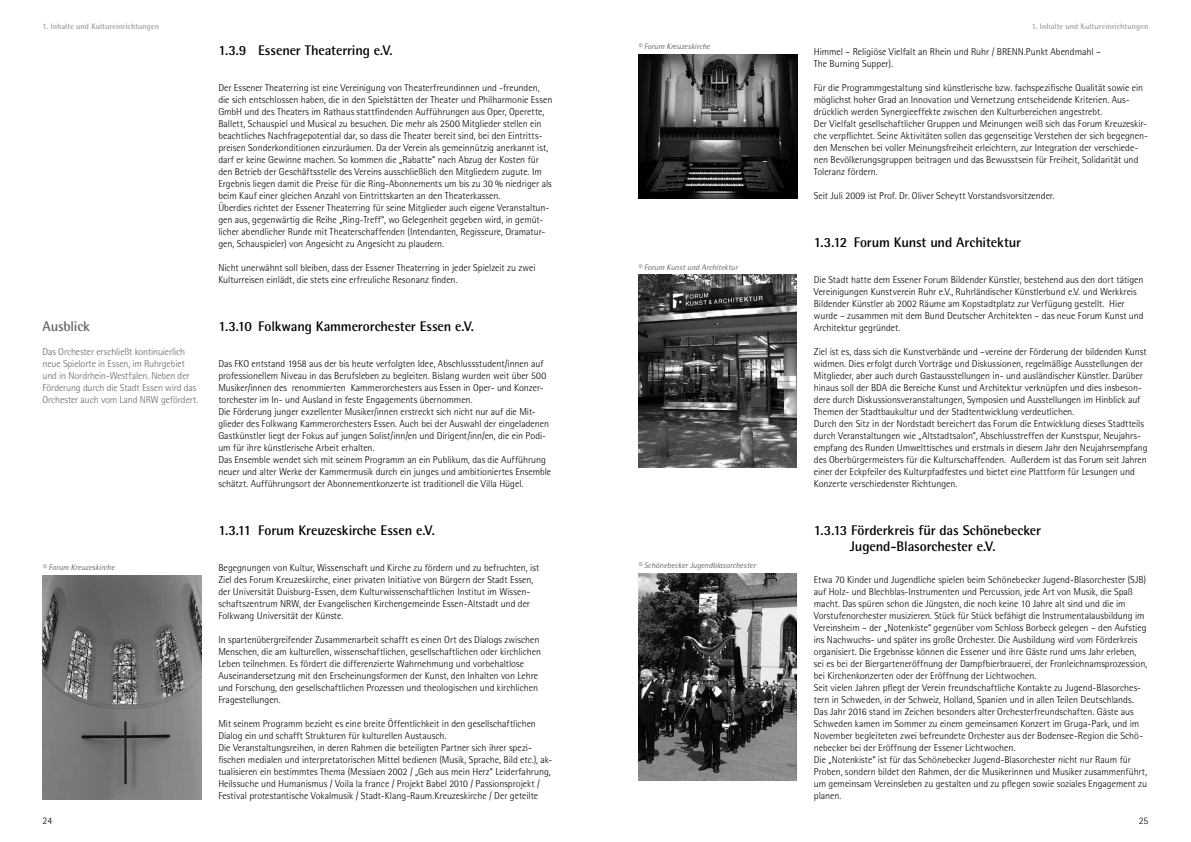
<style>
.page{position:relative;width:1191px;height:842px;background:#fff}
.page>*{position:absolute;margin:0;border:0;box-sizing:border-box;transform-origin:0 0}
.t1{font:700 14px/16px "Agfa Rotis Semisans";letter-spacing:-.01em;color:#000}
.t2{font:700 14px "Agfa Rotis Semisans";letter-spacing:-.015em;color:#646567}
.t3{font:300 10px/12px "Agfa Rotis Semisans";color:#000}
.t4{font:300 10px/12px "Agfa Rotis Semisans";letter-spacing:-.01em;color:#646567}
.t5{font:italic 8px "Agfa Rotis Semisans";color:#646567}
.t6{font:700 8px "Agfa Rotis Semisans";letter-spacing:.005em;color:#9c9e9f}
</style>
<div class="page">
<img style="left:638px;top:275px;width:159px;height:193px">
<img style="left:43px;top:575px;width:158px;height:224px">
<img style="left:639px;top:55px;width:158px;height:144px">
<img style="left:638px;top:573px;width:159px;height:207px">
<p class="t6" style="left:43px;top:21px;width:118px">1. Inhalte und Kultureinrichtungen</p>
<p class="t6" style="left:1031px;top:21px;width:118px">1. Inhalte und Kultureinrichtungen</p>
<h1 class="t1" style="left:218px;top:42px;width:176px">1.3.9 Essener Theaterring e.V.</h1>
<p class="t3" style="left:218px;top:81px;width:335px">Der Essener Theaterring ist eine Vereinigung von Theaterfreundinnen und -freunden, die sich entschlossen haben, die in den Spielstätten der Theater und Philharmonie Essen GmbH und des Theaters im Rathaus stattfindenden Aufführungen aus Oper, Operette, Ballett, Schauspiel und Musical zu besuchen. Die mehr als 2500 Mitglieder stellen ein beachtliches Nachfragepotential dar, so dass die Theater bereit sind, bei den Eintritts&shy;preisen Sonderkonditionen einzuräumen. Da der Verein als gemeinnützig anerkannt ist, darf er keine Gewinne machen. So kommen die „Rabatte“ nach Abzug der Kosten für den Betrieb der Geschäftsstelle des Vereins ausschließlich den Mitgliedern zugute. Im Ergebnis liegen damit die Preise für die Ring-Abonnements um bis zu 30 % niedriger als beim Kauf einer gleichen Anzahl von Eintrittskarten an den Theaterkassen.<br>Überdies richtet der Essener Theaterring für seine Mitglieder auch eigene Veranstaltun&shy;gen aus, gegenwärtig die Reihe „Ring-Treff“, wo Gelegenheit gegeben wird, in gemüt&shy;licher abendlicher Runde mit Theaterschaffenden (Intendanten, Regisseure, Dramatur&shy;gen, Schauspieler) von Angesicht zu Angesicht zu plaudern.</p>
<p class="t3" style="left:218px;top:261px;width:319px">Nicht unerwähnt soll bleiben, dass der Essener Theaterring in jeder Spielzeit zu zwei<br>Kulturreisen einlädt, die stets eine erfreuliche Resonanz finden.</p>
<h1 class="t1" style="left:218px;top:318px;width:257px">1.3.10 Folkwang Kammerorchester Essen e.V.</h1>
<p class="t3" style="left:218px;top:357px;width:334px">Das FKO entstand 1958 aus der bis heute verfolgten Idee, Abschlussstudent/innen auf professionellem Niveau in das Berufsleben zu begleiten. Bislang wurden weit über 500<br>Musiker/innen des renommierten Kammerorchesters aus Essen in Oper- und Konzer&shy;torchester im In- und Ausland in feste Engagements übernommen.<br>Die Förderung junger exzellenter Musiker/innen erstreckt sich nicht nur auf die Mit&shy;glieder des Folkwang Kammerorchesters Essen. Auch bei der Auswahl der eingeladenen Gastkünstler liegt der Fokus auf jungen Solist/inn/en und Dirigent/inn/en, die ein Podi&shy;um für ihre künstlerische Arbeit erhalten.<br>Das Ensemble wendet sich mit seinem Programm an ein Publikum, das die Aufführung neuer und alter Werke der Kammermusik durch ein junges und ambitioniertes Ensemble schätzt. Aufführungsort der Abonnementkonzerte ist traditionell die Villa Hügel.</p>
<h1 class="t1" style="left:218px;top:522px;width:218px">1.3.11 Forum Kreuzeskirche Essen e.V.</h1>
<p class="t3" style="left:218px;top:561px;width:322px">Begegnungen von Kultur, Wissenschaft und Kirche zu fördern und zu befruchten, ist Ziel des Forum Kreuzeskirche, einer privaten Initiative von Bürgern der Stadt Essen, der Universität Duisburg-Essen, dem Kulturwissenschaftlichen Institut im Wissen&shy;schaftszentrum NRW, der Evangelischen Kirchengemeinde Essen-Altstadt und der Folkwang Universität der Künste.</p>
<p class="t3" style="left:218px;top:633px;width:324px">In spartenübergreifender Zusammenarbeit schafft es einen Ort des Dialogs zwischen Menschen, die am kulturellen, wissenschaftlichen, gesellschaftlichen oder kirchlichen Leben teilnehmen. Es fördert die differenzierte Wahrnehmung und vorbehaltlose Auseinandersetzung mit den Erscheinungsformen der Kunst, den Inhalten von Lehre und Forschung, den gesellschaftlichen Prozessen und theologischen und kirchlichen Fragestellungen.</p>
<p class="t3" style="left:218px;top:717px;width:336px">Mit seinem Programm bezieht es eine breite Öffentlichkeit in den gesellschaftlichen Dialog ein und schafft Strukturen für kulturellen Austausch.<br>Die Veranstaltungsreihen, in deren Rahmen die beteiligten Partner sich ihrer spezi&shy;fischen medialen und interpretatorischen Mittel bedienen (Musik, Sprache, Bild etc.), ak&shy;tualisieren ein bestimmtes Thema (Messiaen 2002 / „Geh aus mein Herz“ Leiderfahrung, Heilssuche und Humanismus / Voila la france / Projekt Babel 2010 / Passionsprojekt / Festival protestantische Vokalmusik / Stadt-Klang-Raum.Kreuzeskirche / Der geteilte</p>
<p class="t5" style="left:638px;top:41px;width:74px">© Forum Kreuzeskirche</p>
<p class="t3" style="left:814px;top:45px;width:288px">Himmel – Religiöse Vielfalt an Rhein und Ruhr / BRENN.Punkt Abendmahl –<br>The Burning Supper).</p>
<p class="t3" style="left:814px;top:81px;width:336px">Für die Programmgestaltung sind künstlerische bzw. fachspezifische Qualität sowie ein möglichst hoher Grad an Innovation und Vernetzung entscheidende Kriterien. Aus&shy;drücklich werden Synergieeffekte zwischen den Kulturbereichen angestrebt.<br>Der Vielfalt gesellschaftlicher Gruppen und Meinungen weiß sich das Forum Kreuzeskir&shy;che verpflichtet. Seine Aktivitäten sollen das gegenseitige Verstehen der sich begegnen&shy;den Menschen bei voller Meinungsfreiheit erleichtern, zur Integration der verschiede&shy;nen Bevölkerungsgruppen beitragen und das Bewusstsein für Freiheit, Solidarität und Toleranz fördern.</p>
<p class="t3" style="left:814px;top:189px;width:242px">Seit Juli 2009 ist Prof. Dr. Oliver Scheytt Vorstandsvorsitzender.</p>
<h1 class="t1" style="left:814px;top:234px;width:209px">1.3.12 Forum Kunst und Architektur</h1>
<p class="t3" style="left:814px;top:273px;width:331px">Die Stadt hatte dem Essener Forum Bildender Künstler, bestehend aus den dort tätigen Vereinigungen Kunstverein Ruhr e.V., Ruhrländischer Künstlerbund e.V. und Werkkreis Bildender Künstler ab 2002 Räume am Kopstadtplatz zur Verfügung gestellt. Hier wurde – zusammen mit dem Bund Deutscher Architekten – das neue Forum Kunst und Architektur gegründet.</p>
<p class="t3" style="left:814px;top:345px;width:335px">Ziel ist es, dass sich die Kunstverbände und –vereine der Förderung der bildenden Kunst widmen. Dies erfolgt durch Vorträge und Diskussionen, regelmäßige Ausstellungen der Mitglieder, aber auch durch Gastausstellungen in- und ausländischer Künstler. Darüber hinaus soll der BDA die Bereiche Kunst und Architektur verknüpfen und dies insbeson&shy;dere durch Diskussionsveranstaltungen, Symposien und Ausstellungen im Hinblick auf Themen der Stadtbaukultur und der Stadtentwicklung verdeutlichen.<br>Durch den Sitz in der Nordstadt bereichert das Forum die Entwicklung dieses Stadtteils durch Veranstaltungen wie „Altstadtsalon“, Abschlusstreffen der Kunstspur, Neujahrs&shy;empfang des Runden Umwelttisches und erstmals in diesem Jahr den Neujahrsempfang des Oberbürgermeisters für die Kulturschaffenden. Außerdem ist das Forum seit Jahren einer der Eckpfeiler des Kulturpfadfestes und bietet eine Plattform für Lesungen und Konzerte verschiedenster Richtungen.</p>
<h1 class="t1" style="left:850px;top:522px;width:193px;text-indent:-36px">1.3.13 Förderkreis für das Schönebecker<br>Jugend-Blasorchester e.V.</h1>
<p class="t3" style="left:814px;top:573px;width:335px">Etwa 70 Kinder und Jugendliche spielen beim Schönebecker Jugend-Blasorchester (SJB) auf Holz- und Blechblas-Instrumenten und Percussion, jede Art von Musik, die Spaß macht. Das spüren schon die Jüngsten, die noch keine 10 Jahre alt sind und die im Vorstufenorchester musizieren. Stück für Stück befähigt die Instrumentalausbildung im Vereinsheim – der „Notenkiste“ gegenüber vom Schloss Borbeck gelegen – den Aufstieg ins Nachwuchs- und später ins große Orchester. Die Ausbildung wird vom Förderkreis organisiert. Die Ergebnisse können die Essener und ihre Gäste rund ums Jahr erleben, sei es bei der Biergarteneröffnung der Dampfbierbrauerei, der Fronleichnamsprozession, bei Kirchenkonzerten oder der Eröffnung der Lichtwochen.<br>Seit vielen Jahren pflegt der Verein freundschaftliche Kontakte zu Jugend-Blasorches&shy;tern in Schweden, in der Schweiz, Holland, Spanien und in allen Teilen Deutschlands.<br>Das Jahr 2016 stand im Zeichen besonders alter Orchesterfreundschaften. Gäste aus Schweden kamen im Sommer zu einem gemeinsamen Konzert im Gruga-Park, und im November begleiteten zwei befreundete Orchester aus der Bodensee-Region die Schö&shy;nebecker bei der Eröffnung der Essener Lichtwochen.<br>Die „Notenkiste“ ist für das Schönebecker Jugend-Blasorchester nicht nur Raum für Proben, sondern bildet den Rahmen, der die Musikerinnen und Musiker zusammenführt, um gemeinsam Vereinsleben zu gestalten und zu pflegen sowie soziales Engagement zu planen.</p>
<p class="t5" style="left:638px;top:262px;width:101px">© Forum Kunst und Architektur</p>
<h1 class="t2" style="left:43px;top:317px;width:49px">Ausblick</h1>
<p class="t4" style="left:43px;top:345px;width:157px">Das Orchester erschließt kontinuierlich neue Spielorte in Essen, im Ruhrgebiet und in Nordrhein-Westfalen. Neben der Förderung durch die Stadt Essen wird das Orchester auch vom Land NRW gefördert.</p>
<p class="t5" style="left:43px;top:563px;width:74px">© Forum Kreuzeskirche</p>
<p class="t5" style="left:638px;top:560px;width:119px">© Schönebecker Jugendblasorchester</p>
<p class="t3" style="left:43px;top:815px;width:11px">24</p>
<p class="t3" style="left:1138px;top:815px;width:11px">25</p>
</div>
